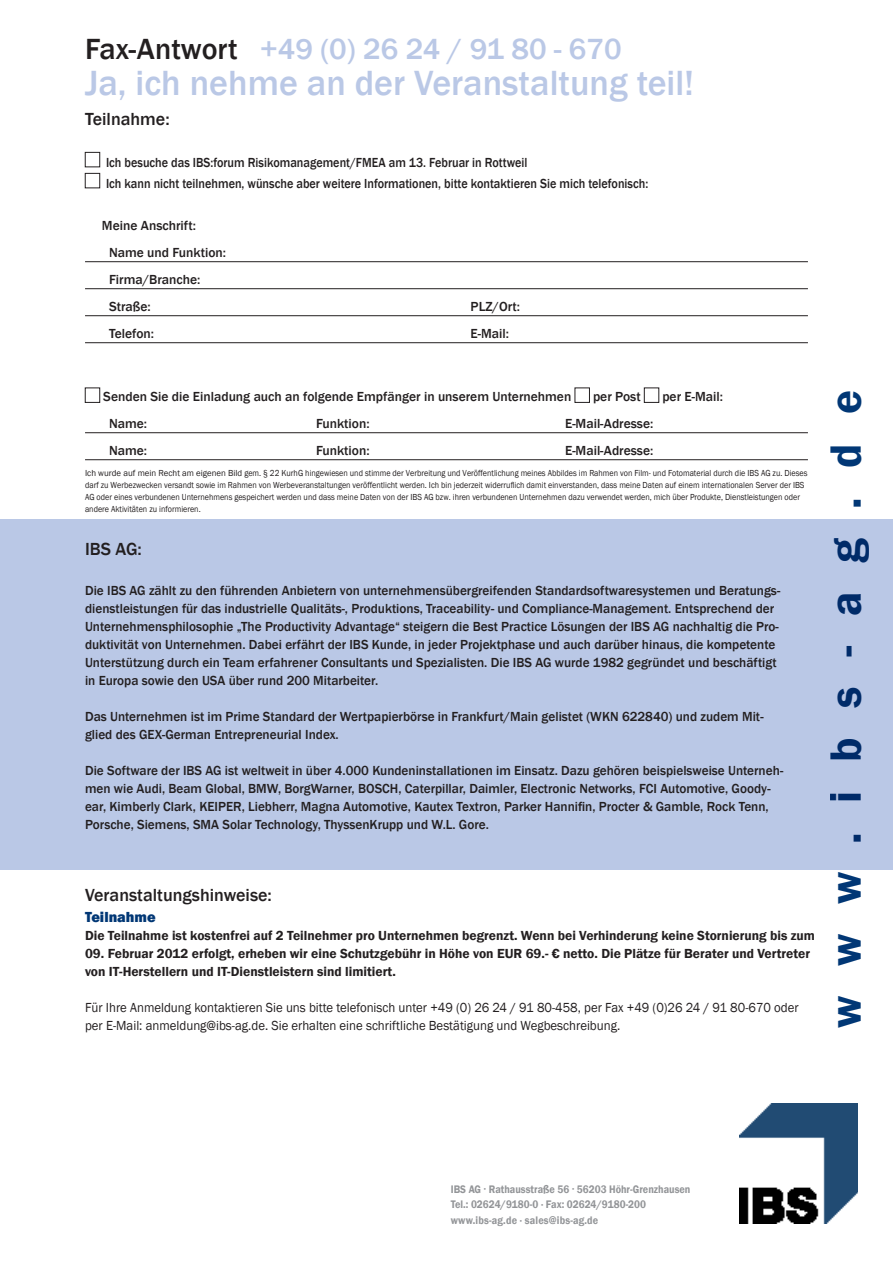
<style>
.page{position:relative;width:893px;height:1263px;background:#fff}
.page>*{position:absolute;margin:0;border:0;box-sizing:border-box;transform-origin:0 0}
.t1{font:600 45px "Franklin Gothic";letter-spacing:.65em;color:#013775}
.Überschrift{font:500 36px "Franklin Gothic";color:#bac8e6}
.ZÜ{font:500 30px "Franklin Gothic";color:#bac8e6}
.Fließtext{font:500 18px "Franklin Gothic";color:#231f20}
.Absatzformat_4{font:800 15px "Franklin Gothic";color:#013775}
.Absatzformat_4-2{font:500 13.5px/18px "Franklin Gothic";color:#231f20}
.t2{font:600 13.5px/18px "Franklin Gothic";color:#231f20}
.Fließtext-2{font:500 13.5px "Franklin Gothic";color:#231f20}
.Absatzformat_4-3{font:13.5px/18px "Franklin Gothic";color:#231f20;scale:.95 1}
.fliess{font:500 13.5px "Franklin Gothic";color:#231f20;scale:.9 1}
.t3{font:600 11.25px "Franklin Gothic";color:#939598;scale:.9 1}
.Absatzformat_4-4{font:9px/12px "Franklin Gothic";color:#231f20}
.s1{color:#231f20}
</style>
<div class="page">
<hr style="left:85px;top:261px;width:723px;height:1px;background:#231f20">
<hr style="left:85px;top:288px;width:723px;height:1px;background:#231f20">
<hr style="left:85px;top:315px;width:723px;height:1px;background:#231f20">
<hr style="left:85px;top:342px;width:723px;height:1px;background:#231f20">
<hr style="left:85px;top:432px;width:723px;height:1px;background:#231f20">
<hr style="left:85px;top:459px;width:723px;height:1px;background:#231f20">
<div style="left:85px;top:152px;width:15px;height:15px;border:1px solid #231f20"></div>
<div style="left:85px;top:173px;width:15px;height:15px;border:1px solid #231f20"></div>
<div style="left:85px;top:388px;width:15px;height:15px;border:1px solid #231f20"></div>
<div style="left:575px;top:388px;width:15px;height:15px;border:1px solid #231f20"></div>
<div style="left:644px;top:388px;width:15px;height:15px;border:1px solid #231f20"></div>
<div style="left:0;top:520px;width:893px;height:350px;background:#bac8e6"></div>
<img style="left:740px;top:1103px;width:118px;height:120px">
<p class="ZÜ" style="left:85px;top:31px;width:538px"><span class="s1">Fax-Antwort</span> +49 (0) 26 24 / 91 80 - 670</p>
<p class="Überschrift" style="left:85px;top:61px;width:611px">Ja, ich nehme an der Veranstaltung teil!</p>
<p class="Fließtext" style="left:85px;top:108px;width:86px">Teilnahme:</p>
<p class="fliess" style="left:106px;top:154px;width:470px">Ich besuche das IBS:forum Risikomanagement/FMEA am 13. Februar in Rottweil</p>
<p class="fliess" style="left:106px;top:175px;width:604px">Ich kann nicht teilnehmen, wünsche aber weitere Informationen, bitte kontaktieren Sie mich telefonisch:</p>
<p class="Fließtext-2" style="left:102px;top:217px;width:96px">Meine Anschrift:</p>
<p class="Fließtext-2" style="left:109px;top:244px;width:119px">Name und Funktion:</p>
<p class="Fließtext-2" style="left:109px;top:271px;width:93px">Firma/Branche:</p>
<p class="Fließtext-2" style="left:109px;top:298px;width:43px">Straße:</p>
<p class="Fließtext-2" style="left:471px;top:298px;width:51px">PLZ/Ort:</p>
<p class="Fließtext-2" style="left:109px;top:325px;width:47px">Telefon:</p>
<p class="Fließtext-2" style="left:471px;top:325px;width:40px">E-Mail:</p>
<p class="Fließtext-2" style="left:103px;top:388px;width:470px">Senden Sie die Einladung auch an folgende Empfänger in unserem Unternehmen</p>
<p class="Fließtext-2" style="left:593px;top:388px;width:49px">per Post</p>
<p class="Fließtext-2" style="left:662px;top:388px;width:62px">per E-Mail:</p>
<p class="Fließtext-2" style="left:109px;top:415px;width:40px">Name:</p>
<p class="Fließtext-2" style="left:316px;top:415px;width:55px">Funktion:</p>
<p class="Fließtext-2" style="left:565px;top:415px;width:90px">E-Mail-Adresse:</p>
<p class="Fließtext-2" style="left:109px;top:442px;width:40px">Name:</p>
<p class="Fließtext-2" style="left:316px;top:442px;width:55px">Funktion:</p>
<p class="Fließtext-2" style="left:565px;top:442px;width:90px">E-Mail-Adresse:</p>
<p class="Absatzformat_4-4" style="left:85px;top:467px;width:724px">Ich wurde auf mein Recht am eigenen Bild gem. § 22 KurhG hingewiesen und stimme der Verbreitung und Veröffentlichung meines Abbildes im Rahmen von Film- und Fotomaterial durch die IBS AG zu. Dieses darf zu Werbezwecken versandt sowie im Rahmen von Werbeveranstaltungen veröffentlicht werden. Ich bin jederzeit widerruflich damit einverstanden, dass meine Daten auf einem internationalen Server der IBS AG oder eines verbundenen Unternehmens gespeichert werden und dass meine Daten von der IBS AG bzw. ihren verbundenen Unternehmen dazu verwendet werden, mich über Produkte, Dienstleistungen oder andere Aktivitäten zu informieren.</p>
<p class="Fließtext" style="left:85px;top:538px;width:58px">IBS AG:</p>
<p class="Absatzformat_4-2" style="left:85px;top:581px;width:697px">Die IBS AG zählt zu den führenden Anbietern von unternehmensübergreifenden Standardsoftwaresystemen und Beratungs&shy;dienstleistungen für das industrielle Qualitäts-, Produktions, Traceability- und Compliance-Management. Entsprechend der Unternehmensphilosophie „The Productivity Advantage“ steigern die Best Practice Lösungen der IBS AG nachhaltig die Pro&shy;duktivität von Unternehmen. Dabei erfährt der IBS Kunde, in jeder Projektphase und auch darüber hinaus, die kompetente Unterstützung durch ein Team erfahrener Consultants und Spezialisten. Die IBS AG wurde 1982 gegründet und beschäftigt in Europa sowie den USA über rund 200 Mitarbeiter.</p>
<p class="Absatzformat_4-2" style="left:85px;top:707px;width:680px">Das Unternehmen ist im Prime Standard der Wertpapierbörse in Frankfurt/Main gelistet (WKN 622840) und zudem Mit&shy;glied des GEX-German Entrepreneurial Index.</p>
<p class="Absatzformat_4-2" style="left:85px;top:761px;width:700px">Die Software der IBS AG ist weltweit in über 4.000 Kundeninstallationen im Einsatz. Dazu gehören beispielsweise Unterneh&shy;men wie Audi, Beam Global, BMW, BorgWarner, BOSCH, Caterpillar, Daimler, Electronic Networks, FCI Automotive, Goody&shy;ear, Kimberly Clark, KEIPER, Liebherr, Magna Automotive, Kautex Textron, Parker Hannifin, Procter &amp; Gamble, Rock Tenn, Porsche, Siemens, SMA Solar Technology, ThyssenKrupp und W.L. Gore.</p>
<p class="Fließtext" style="left:85px;top:883px;width:188px">Veranstaltungshinweise:</p>
<p class="Absatzformat_4" style="left:85px;top:907px;width:72px">Teilnahme</p>
<p class="t2" style="left:85px;top:926px;width:731px">Die Teilnahme ist kostenfrei auf 2 Teilnehmer pro Unternehmen begrenzt. Wenn bei Verhinderung keine Stornierung bis zum</p>
<p class="t2" style="left:85px;top:944px;width:726px">09. Februar 2012 erfolgt, erheben wir eine Schutzgebühr in Höhe von EUR 69.- € netto. Die Plätze für Berater und Vertreter von IT-Herstellern und IT-Dienstleistern sind limitiert.</p>
<p class="Absatzformat_4-3" style="left:85px;top:998px;width:753px">Für Ihre Anmeldung kontaktieren Sie uns bitte telefonisch unter +49 (0) 26 24 / 91 80-458, per Fax +49 (0)26 24 / 91 80-670 oder per E-Mail: anmeldung@ibs-ag.de. Sie erhalten eine schriftliche Bestätigung und Wegbeschreibung.</p>
<h1 class="t1" style="left:818px;top:1028px;width:639px;rotate:-90deg">www.ibs-ag.de</h1>
<p class="t3" style="left:451px;top:1182px;width:268px">IBS AG ● Rathausstraße 56 ● 56203 Höhr-Grenzhausen</p>
<p class="t3" style="left:451px;top:1198px;width:219px">Tel.: 02624/9180-0 ● Fax: 02624/9180-200</p>
<p class="t3" style="left:451px;top:1213px;width:166px">www.ibs-ag.de ● sales@ibs-ag.de</p>
</div>
